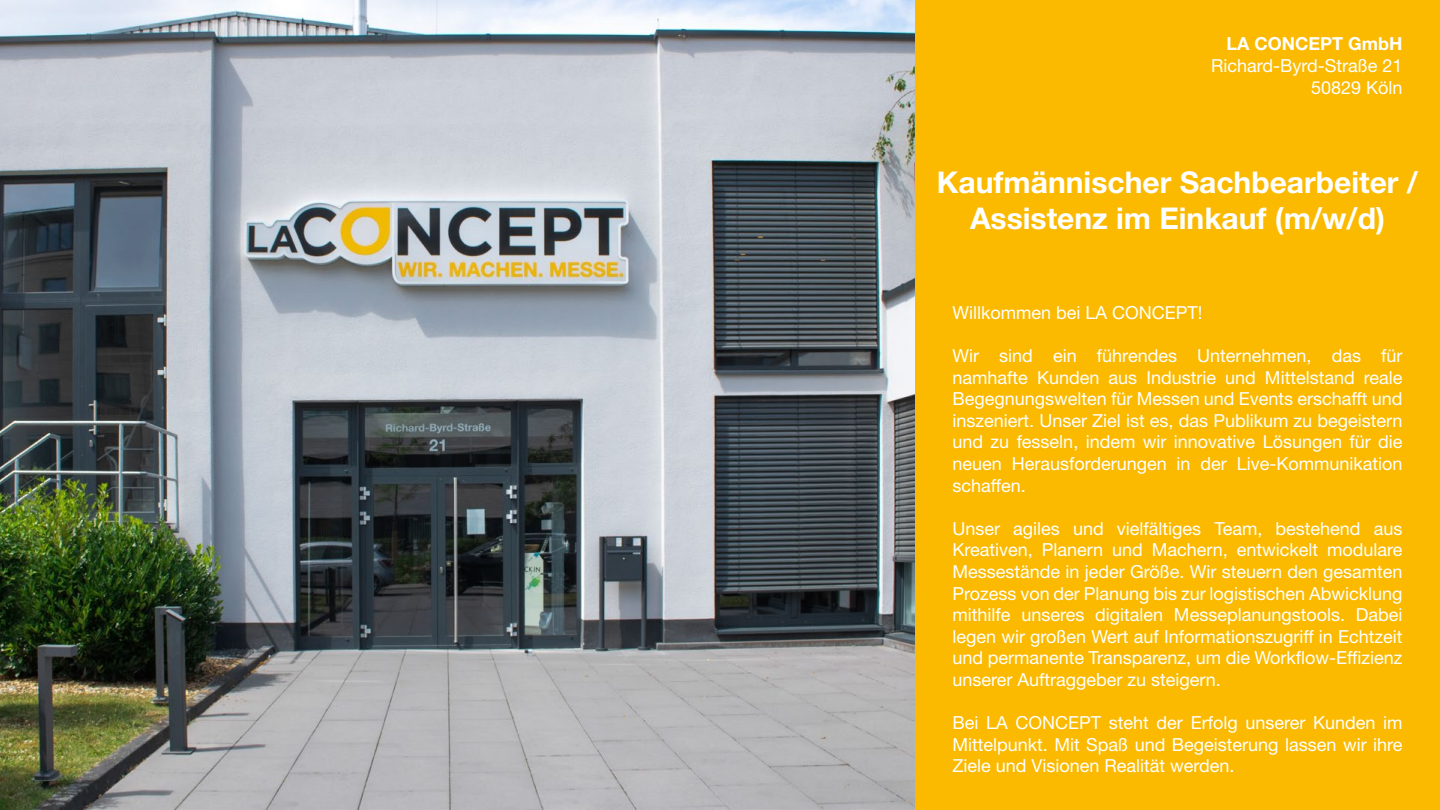
<style>
.page{position:relative;width:1440px;height:810px;background:#fbba00}
.page>*{position:absolute;margin:0;border:0;box-sizing:border-box;transform-origin:0 0}
.t1{font:700 30px/36px "Helvetica Neue LT Std";color:#fff;text-align:center}
.t2{font:18px/21.6px "Helvetica Neue LT Std";color:#fff;text-align:justify}
.t3{font:700 18px "Helvetica Neue LT Std";color:#fff}
</style>
<div class="page">
<img style="left:0;top:0;width:915px;height:810px">
<p class="t3" style="left:1226px;top:33px;width:178px">LA CONCEPT GmbH</p>
<p class="t2" style="left:1211px;top:55px;width:193px;text-align:right">Richard-Byrd-Straße 21<br>50829 Köln</p>
<h1 class="t1" style="left:937px;top:163px;width:483px">Kaufmännischer Sachbearbeiter /<br>Assistenz im Einkauf (m/w/d)</h1>
<p class="t2" style="left:953px;top:301px;width:252px">Willkommen bei LA CONCEPT!</p>
<p class="t2" style="left:953px;top:345px;width:452px">Wir sind ein führendes Unternehmen, das für namhafte Kunden aus Industrie und Mittelstand reale Begegnungswelten für Messen und Events erschafft und inszeniert. Unser Ziel ist es, das Publikum zu begeistern und zu fesseln, indem wir innovative Lösungen für die neuen Herausforderungen in der Live-Kommunikation schaffen.</p>
<p class="t2" style="left:953px;top:517px;width:452px">Unser agiles und vielfältiges Team, bestehend aus Kreativen, Planern und Machern, entwickelt modulare Messestände in jeder Größe. Wir steuern den gesamten Prozess von der Planung bis zur logistischen Abwicklung mithilfe unseres digitalen Messeplanungstools. Dabei legen wir großen Wert auf Informationszugriff in Echtzeit und permanente Transparenz, um die Workflow-Effizienz unserer Auftraggeber zu steigern.</p>
<p class="t2" style="left:953px;top:712px;width:452px">Bei LA CONCEPT steht der Erfolg unserer Kunden im Mittelpunkt. Mit Spaß und Begeisterung lassen wir ihre Ziele und Visionen Realität werden.</p>
</div>
